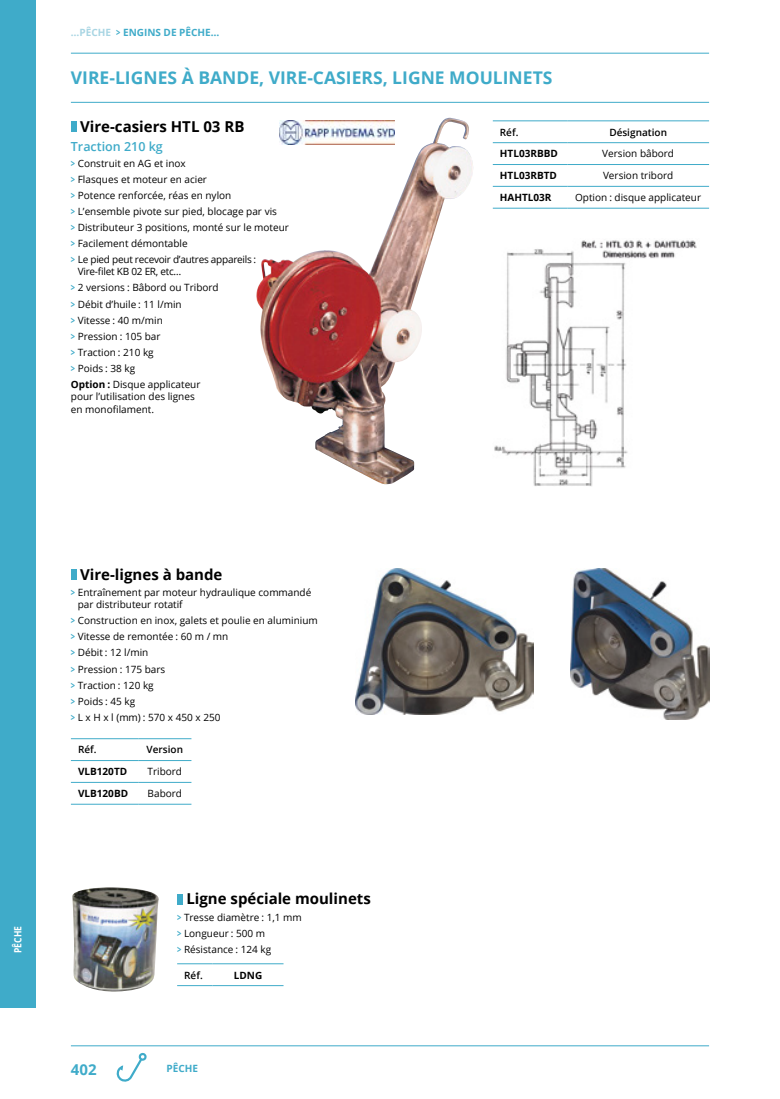
<style>
.page{position:relative;width:780px;height:1099px;background:#fff}
.page>*{position:absolute;margin:0;border:0;box-sizing:border-box;transform-origin:0 0}
._2_TITRE_THÈME_C36{font:700 17.5px "Open Sans";color:#3fabc9}
._3_TITRE_PRODUIT_C36{font:700 15px "Open Sans";color:#000}
.t1{font:700 15px "Open Sans";color:#3fabc9}
._3_SOUS_TITRE_PRODUI{font:600 12.5px "Open Sans";color:#3fabc9}
._4_TEXTE_COURANT_C36{font:10px/12.5px "Open Sans";color:#000}
._4_TEXTE_COURANT_C36-2{font:10px/12.5px "Open Sans";letter-spacing:-.025em;color:#000}
._4_TEXTE_COURANT_C36-3{font:700 10px "Open Sans";color:#000}
._4_TEXTE_COURANT_C36-4{font:600 10px "Open Sans";color:#000}
._0_TITRE_CHAPITRE_BI{font:700 10px "Open Sans";color:#3fabc9;scale:.75 1}
._0_TITRE_CHAPITRE_BI-2{font:700 10px "Open Sans";color:#3fabc9}
.t2{font:700 10px "Open Sans";color:#fff;scale:.85 1}
.s1{color:#a8d5e3}
.s2{font-weight:700;color:#3fabc9}
.s3{font-weight:700}
</style>
<div class="page">
<svg style="left:116px;top:1052px;width:31px;height:30px"></svg>
<hr style="left:71px;top:1045px;width:638px;height:1px;background:#3fabc9">
<hr style="left:71px;top:53px;width:638px;height:1px;background:#3fabc9">
<div style="left:0;top:0;width:35px;height:1007px;background:#3fabc9"></div>
<div style="left:71px;top:121px;width:5px;height:11px;background:#3fabc9"></div>
<hr style="left:493px;top:120px;width:74px;height:1px;background:#3fabc9">
<hr style="left:567px;top:120px;width:142px;height:1px;background:#3fabc9">
<hr style="left:493px;top:142px;width:74px;height:1px;background:#3fabc9">
<hr style="left:567px;top:142px;width:142px;height:1px;background:#3fabc9">
<hr style="left:493px;top:164px;width:74px;height:1px;background:#3fabc9">
<hr style="left:567px;top:164px;width:142px;height:1px;background:#3fabc9">
<hr style="left:493px;top:186px;width:74px;height:1px;background:#3fabc9">
<hr style="left:567px;top:186px;width:142px;height:1px;background:#3fabc9">
<hr style="left:493px;top:208px;width:74px;height:1px;background:#3fabc9">
<hr style="left:567px;top:208px;width:142px;height:1px;background:#3fabc9">
<img style="left:256px;top:118px;width:217px;height:366px">
<hr style="left:71px;top:102px;width:638px;height:1px;background:#3fabc9">
<img style="left:279px;top:120px;width:115px;height:24px">
<img style="left:494px;top:240px;width:203px;height:246px">
<div style="left:663px;top:354px;width:36px;height:35px;background:#fff"></div>
<img style="left:72px;top:887px;width:87px;height:104px">
<div style="left:177px;top:893px;width:5px;height:11px;background:#3fabc9"></div>
<hr style="left:177px;top:963px;width:35px;height:1px;background:#3fabc9">
<hr style="left:212px;top:963px;width:71px;height:1px;background:#3fabc9">
<hr style="left:177px;top:985px;width:35px;height:1px;background:#3fabc9">
<hr style="left:212px;top:985px;width:71px;height:1px;background:#3fabc9">
<div style="left:71px;top:569px;width:5px;height:10px;background:#3fabc9"></div>
<hr style="left:71px;top:760px;width:67px;height:1px;background:#3fabc9">
<hr style="left:138px;top:760px;width:53px;height:1px;background:#3fabc9">
<hr style="left:71px;top:782px;width:67px;height:1px;background:#3fabc9">
<hr style="left:138px;top:782px;width:53px;height:1px;background:#3fabc9">
<hr style="left:71px;top:738px;width:67px;height:1px;background:#3fabc9">
<hr style="left:138px;top:738px;width:53px;height:1px;background:#3fabc9">
<hr style="left:71px;top:803px;width:67px;height:1px;background:#3fabc9">
<hr style="left:138px;top:803px;width:53px;height:1px;background:#3fabc9">
<img style="left:356px;top:568px;width:177px;height:146px">
<img style="left:570px;top:568px;width:139px;height:151px">
<p class="_0_TITRE_CHAPITRE_BI" style="left:71px;top:25px;width:199px"><span class="s1">…PÊCHE</span> &gt; ENGINS DE PÊCHE…</p>
<p class="_2_TITRE_THÈME_C36" style="left:71px;top:66px;width:483px">VIRE-LIGNES À BANDE, VIRE-CASIERS, LIGNE MOULINETS</p>
<p class="_3_TITRE_PRODUIT_C36" style="left:80px;top:116px;width:166px">Vire-casiers HTL 03 RB</p>
<p class="_3_SOUS_TITRE_PRODUI" style="left:71px;top:137px;width:93px">Traction 210 kg</p>
<p class="_4_TEXTE_COURANT_C36" style="left:71px;top:156px;width:116px"><span class="s2">&gt;</span> Construit en AG et inox</p>
<p class="_4_TEXTE_COURANT_C36" style="left:71px;top:172px;width:138px"><span class="s2">&gt;</span> Flasques et moteur en acier</p>
<p class="_4_TEXTE_COURANT_C36" style="left:71px;top:188px;width:162px"><span class="s2">&gt;</span> Potence renforcée, réas en nylon</p>
<p class="_4_TEXTE_COURANT_C36" style="left:71px;top:205px;width:207px"><span class="s2">&gt;</span> L’ensemble pivote sur pied, blocage par vis</p>
<p class="_4_TEXTE_COURANT_C36" style="left:71px;top:221px;width:219px"><span class="s2">&gt;</span> Distributeur 3 positions, monté sur le moteur</p>
<p class="_4_TEXTE_COURANT_C36" style="left:71px;top:237px;width:118px"><span class="s2">&gt;</span> Facilement démontable</p>
<p class="_4_TEXTE_COURANT_C36-2" style="left:78px;top:253px;width:180px;text-indent:-7px"><span class="s2">&gt;</span> Le pied peut recevoir d’autres appareils :<br>Vire-filet KB 02 ER, etc…</p>
<p class="_4_TEXTE_COURANT_C36" style="left:71px;top:281px;width:149px"><span class="s2">&gt;</span> 2 versions : Bâbord ou Tribord</p>
<p class="_4_TEXTE_COURANT_C36" style="left:71px;top:297px;width:112px"><span class="s2">&gt;</span> Débit d’huile : 11 l/min</p>
<p class="_4_TEXTE_COURANT_C36" style="left:71px;top:313px;width:93px"><span class="s2">&gt;</span> Vitesse : 40 m/min</p>
<p class="_4_TEXTE_COURANT_C36" style="left:71px;top:329px;width:91px"><span class="s2">&gt;</span> Pression : 105 bar</p>
<p class="_4_TEXTE_COURANT_C36" style="left:71px;top:345px;width:84px"><span class="s2">&gt;</span> Traction : 210 kg</p>
<p class="_4_TEXTE_COURANT_C36" style="left:71px;top:361px;width:66px"><span class="s2">&gt;</span> Poids : 38 kg</p>
<p class="_4_TEXTE_COURANT_C36" style="left:71px;top:377px;width:131px"><span class="s3">Option :</span> Disque applicateur pour l’utilisation des lignes en monofilament.</p>
<p class="_4_TEXTE_COURANT_C36-4" style="left:500px;top:125px;width:20px">Réf.</p>
<p class="_4_TEXTE_COURANT_C36-4" style="left:609px;top:125px;width:59px">Désignation</p>
<p class="_4_TEXTE_COURANT_C36-3" style="left:500px;top:147px;width:59px">HTL03RBBD</p>
<p class="_4_TEXTE_COURANT_C36" style="left:602px;top:147px;width:73px">Version bâbord</p>
<p class="_4_TEXTE_COURANT_C36-3" style="left:500px;top:168px;width:59px">HTL03RBTD</p>
<p class="_4_TEXTE_COURANT_C36" style="left:603px;top:169px;width:72px">Version tribord</p>
<p class="_4_TEXTE_COURANT_C36-3" style="left:500px;top:190px;width:53px">HAHTL03R</p>
<p class="_4_TEXTE_COURANT_C36" style="left:575px;top:191px;width:127px">Option : disque applicateur</p>
<p class="t2" style="left:11px;top:952px;width:33px;rotate:-90deg">PÊCHE</p>
<p class="_3_TITRE_PRODUIT_C36" style="left:80px;top:563px;width:144px">Vire-lignes à bande</p>
<p class="_4_TEXTE_COURANT_C36" style="left:78px;top:585px;width:235px;text-indent:-7px"><span class="s2">&gt;</span> Entraînement par moteur hydraulique commandé par distributeur rotatif</p>
<p class="_4_TEXTE_COURANT_C36" style="left:71px;top:614px;width:248px"><span class="s2">&gt;</span> Construction en inox, galets et poulie en aluminium</p>
<p class="_4_TEXTE_COURANT_C36" style="left:71px;top:630px;width:159px"><span class="s2">&gt;</span> Vitesse de remontée : 60 m / mn</p>
<p class="_4_TEXTE_COURANT_C36" style="left:71px;top:646px;width:79px"><span class="s2">&gt;</span> Débit : 12 l/min</p>
<p class="_4_TEXTE_COURANT_C36" style="left:71px;top:662px;width:96px"><span class="s2">&gt;</span> Pression : 175 bars</p>
<p class="_4_TEXTE_COURANT_C36" style="left:71px;top:678px;width:84px"><span class="s2">&gt;</span> Traction : 120 kg</p>
<p class="_4_TEXTE_COURANT_C36" style="left:71px;top:694px;width:66px"><span class="s2">&gt;</span> Poids : 45 kg</p>
<p class="_4_TEXTE_COURANT_C36" style="left:71px;top:710px;width:151px"><span class="s2">&gt;</span> L x H x l (mm) : 570 x 450 x 250</p>
<p class="_4_TEXTE_COURANT_C36-4" style="left:78px;top:743px;width:20px">Réf.</p>
<p class="_4_TEXTE_COURANT_C36-4" style="left:147px;top:743px;width:38px">Version</p>
<p class="_4_TEXTE_COURANT_C36-3" style="left:78px;top:764px;width:51px">VLB120TD</p>
<p class="_4_TEXTE_COURANT_C36" style="left:148px;top:765px;width:36px">Tribord</p>
<p class="_4_TEXTE_COURANT_C36-3" style="left:78px;top:786px;width:52px">VLB120BD</p>
<p class="_4_TEXTE_COURANT_C36" style="left:148px;top:787px;width:36px">Babord</p>
<p class="_3_TITRE_PRODUIT_C36" style="left:186px;top:888px;width:186px">Ligne spéciale moulinets</p>
<p class="_4_TEXTE_COURANT_C36" style="left:177px;top:910px;width:126px"><span class="s2">&gt;</span> Tresse diamètre : 1,1 mm</p>
<p class="_4_TEXTE_COURANT_C36" style="left:177px;top:926px;width:90px"><span class="s2">&gt;</span> Longueur : 500 m</p>
<p class="_4_TEXTE_COURANT_C36" style="left:177px;top:942px;width:96px"><span class="s2">&gt;</span> Résistance : 124 kg</p>
<p class="_4_TEXTE_COURANT_C36-4" style="left:184px;top:968px;width:20px">Réf.</p>
<p class="_4_TEXTE_COURANT_C36-3" style="left:234px;top:967px;width:30px">LDNG</p>
<h2 class="t1" style="left:71px;top:1059px;width:27px">402</h2>
<p class="_0_TITRE_CHAPITRE_BI-2" style="left:166px;top:1060px;width:33px">PÊCHE</p>
</div>
